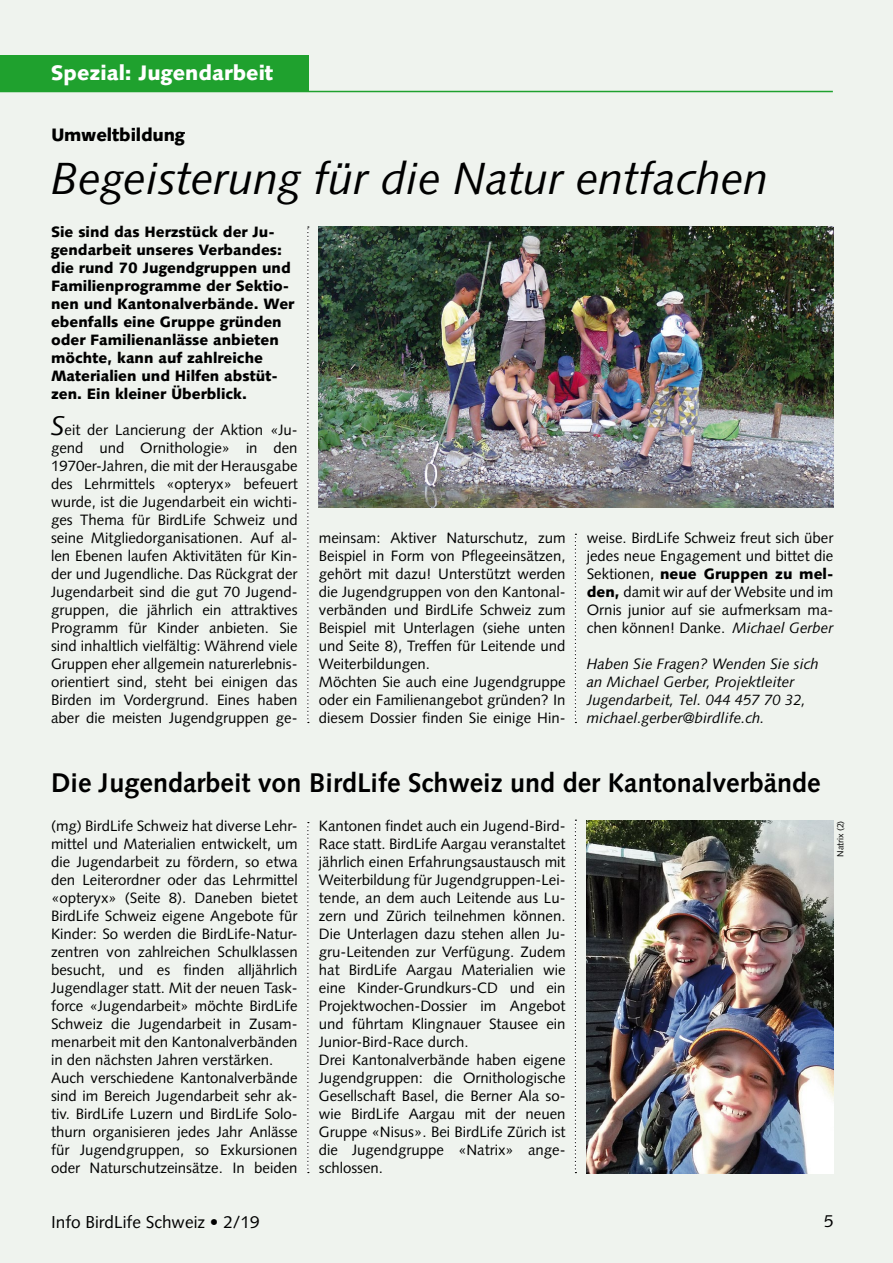
<style>
.page{position:relative;width:893px;height:1263px;background:#eff3ee}
.page>*{position:absolute;margin:0;border:0;box-sizing:border-box;transform-origin:0 0}
.t1{font:italic 45px "Syntax LT";color:#000}
.t2{font:700 27px "Syntax LT";color:#000}
.t3{font:900 21px "Syntax LT";color:#fff}
.t4{font:900 18px "Syntax LT";letter-spacing:-.01em;color:#000}
.t5{font:17.25px "Syntax LT";color:#000}
.t6{font:15px/18px "Syntax LT";color:#000}
.t7{font:900 15px/18px "Syntax LT";color:#000}
.t8{font:italic 15px/18px "Syntax LT";color:#000}
.t9{font:9px "Syntax LT";letter-spacing:-.01em;color:#000}
.s1{font-style:italic;font-size:27px}
.s2{font-weight:900}
.s3{font-style:italic}
</style>
<div class="page">
<svg style="left:307px;top:822px;width:2px;height:351px"></svg>
<svg style="left:307px;top:226px;width:2px;height:497px"></svg>
<hr style="left:0;top:91px;width:833px;height:1px;background:#1fa12e">
<div style="left:0;top:55px;width:308px;height:36px;background:#1fa12e"></div>
<svg style="left:575px;top:820px;width:1px;height:353px"></svg>
<svg style="left:575px;top:534px;width:1px;height:189px"></svg>
<img style="left:587px;top:821px;width:246px;height:352px">
<img style="left:319px;top:226px;width:514px;height:281px">
<h3 class="t3" style="left:51px;top:60px;width:224px">Spezial: Jugendarbeit</h3>
<p class="t4" style="left:51px;top:125px;width:136px">Umweltbildung</p>
<h1 class="t1" style="left:51px;top:152px;width:719px">Begeisterung für die Natur entfachen</h1>
<p class="t7" style="left:51px;top:223px;width:245px">Sie sind das Herzstück der Ju&shy;gendarbeit unseres Verbandes: die rund 70 Jugendgruppen und<br>Familienprogramme der Sektio&shy;nen und Kantonalverbände. Wer ebenfalls eine Gruppe gründen oder Familienanlässe anbieten möchte, kann auf zahlreiche<br>Materialien und Hilfen abstüt&shy;zen. Ein kleiner Überblick.</p>
<p class="t6" style="left:51px;top:421px;width:248px;text-align:justify"><span class="s1">S</span>eit der Lancierung der Aktion «Ju&shy;gend und Ornithologie» in den 1970er-Jahren, die mit der Herausgabe des Lehrmittels «opteryx» befeuert wurde, ist die Jugendarbeit ein wichti&shy;ges Thema für BirdLife Schweiz und seine Mitgliedorganisationen. Auf al&shy;len Ebenen laufen Aktivitäten für Kin&shy;der und Jugendliche. Das Rückgrat der Jugendarbeit sind die gut 70 Jugend&shy;gruppen, die jährlich ein attraktives Programm für Kinder anbieten. Sie sind inhaltlich vielfältig: Während viele Gruppen eher allgemein naturerlebnis&shy;orientiert sind, steht bei einigen das Birden im Vordergrund. Eines haben aber die meisten Jugendgruppen ge-</p>
<p class="t6" style="left:319px;top:529px;width:248px">meinsam: Aktiver Naturschutz, zum Beispiel in Form von Pflegeeinsätzen, gehört mit dazu! Unterstützt werden die Jugendgruppen von den Kantonal&shy;verbänden und BirdLife Schweiz zum Beispiel mit Unterlagen (siehe unten und Seite 8), Treffen für Leitende und Weiterbildungen.<br>Möchten Sie auch eine Jugendgruppe oder ein Familienangebot gründen? In diesem Dossier finden Sie einige Hin-</p>
<p class="t6" style="left:587px;top:529px;width:248px;text-align:justify">weise. BirdLife Schweiz freut sich über jedes neue Engagement und bittet die Sektionen, <span class="s2">neue Gruppen zu mel&shy;den,</span> damit wir auf der Website und im Ornis junior auf sie aufmerksam ma&shy;chen können! Danke. <span class="s3">Michael Gerber</span></p>
<p class="t8" style="left:587px;top:655px;width:234px">Haben Sie Fragen? Wenden Sie sich an Michael Gerber, Projektleiter Jugendarbeit, Tel. 044 457 70 32, michael.gerber@birdlife.ch.</p>
<h2 class="t2" style="left:51px;top:767px;width:771px">Die Jugendarbeit von BirdLife Schweiz und der Kantonalverbände</h2>
<p class="t6" style="left:51px;top:817px;width:248px">(mg) BirdLife Schweiz hat diverse Lehr&shy;mittel und Materialien entwickelt, um die Jugendarbeit zu fördern, so etwa den Leiterordner oder das Lehrmittel «opteryx» (Seite 8). Daneben bietet BirdLife Schweiz eigene Angebote für Kinder: So werden die BirdLife-Natur&shy;zentren von zahlreichen Schulklassen besucht, und es finden alljährlich Jugendlager statt. Mit der neuen Task&shy;force «Jugendarbeit» möchte BirdLife Schweiz die Jugendarbeit in Zusam&shy;menarbeit mit den Kantonalverbänden in den nächsten Jahren verstärken.<br>Auch verschiedene Kantonalverbände sind im Bereich Jugendarbeit sehr ak&shy;tiv. BirdLife Luzern und BirdLife Solo&shy;thurn organisieren jedes Jahr Anlässe für Jugendgruppen, so Exkursionen oder Naturschutzeinsätze. In beiden</p>
<p class="t6" style="left:319px;top:817px;width:248px">Kantonen findet auch ein Jugend-Bird-Race statt. BirdLife Aargau veranstaltet jährlich einen Erfahrungsaustausch mit Weiterbildung für Jugendgruppen-Lei&shy;tende, an dem auch Leitende aus Lu&shy;zern und Zürich teilnehmen können.<br>Die Unterlagen dazu stehen allen Ju&shy;gru-Leitenden zur Verfügung. Zudem hat BirdLife Aargau Materialien wie eine Kinder-Grundkurs-CD und ein Projektwochen-Dossier im Angebot und führtam Klingnauer Stausee ein Junior-Bird-Race durch.<br>Drei Kantonalverbände haben eigene Jugendgruppen: die Ornithologische Gesellschaft Basel, die Berner Ala so&shy;wie BirdLife Aargau mit der neuen Gruppe «Nisus». Bei BirdLife Zürich ist die Jugendgruppe «Natrix» ange&shy;schlossen.</p>
<p class="t9" style="left:835px;top:857px;width:38px;rotate:-90deg">Natrix (2)</p>
<p class="t5" style="left:51px;top:1212px;width:210px">Info BirdLife Schweiz • 2/19</p>
<p class="t5" style="left:824px;top:1211px;width:11px">5</p>
</div>
